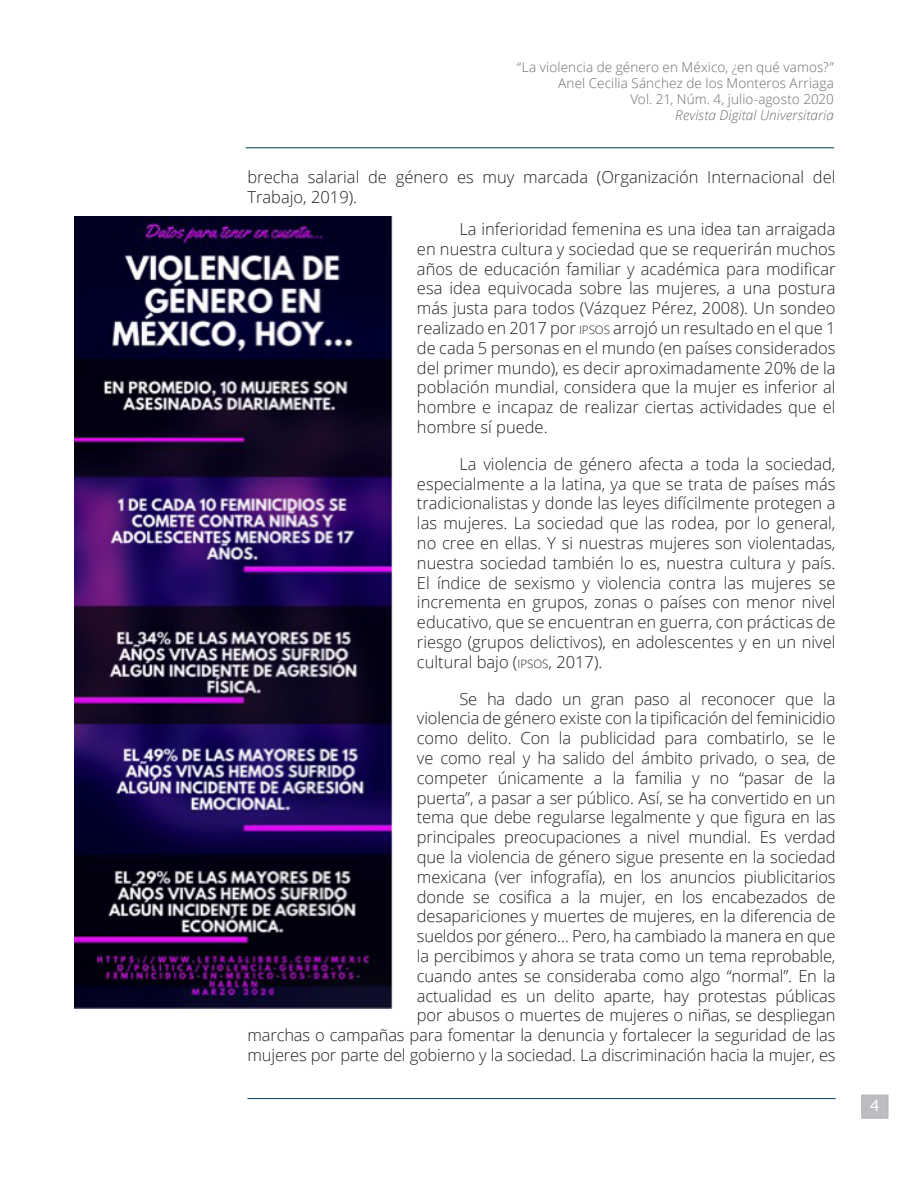
<style>
.page{position:relative;width:918px;height:1188px;background:#fff}
.page>*{position:absolute;margin:0;border:0;box-sizing:border-box;transform-origin:0 0}
.texto_sangria{font:300 16.5px/19.8px "Open Sans";letter-spacing:-.01em;color:#231f20;text-align:justify}
.texto_normal{font:300 16.5px/19.8px "Open Sans";color:#231f20}
.t1{font:15px "Verdana";color:#fff}
.t2{font:300 13.5px/16.2px "Open Sans";letter-spacing:.01em;color:#6c6d70;text-align:right}
.t3{font:italic 300 13.5px "Open Sans";letter-spacing:.005em;color:#6c6d70}
.s1{font-size:11.55px}
</style>
<div class="page">
<div style="left:861px;top:1095px;width:27px;height:24px;background:#bcbdc0"></div>
<hr style="left:245px;top:147px;width:590px;height:2px;background:#457185">
<hr style="left:246px;top:148px;width:588px;height:1px;background:#094662">
<hr style="left:247px;top:1098px;width:589px;height:1px;background:#85a1ae">
<hr style="left:248px;top:1098px;width:588px;height:1px;background:#094662">
<img style="left:75px;top:216px;width:317px;height:792px">
<p class="t2" style="left:517px;top:59px;width:318px">“La violencia de género en México, ¿en qué vamos?”<br>Anel Cecilia Sánchez de los Monteros Arriaga<br>Vol. 21, Núm. 4, julio-agosto 2020</p>
<p class="t3" style="left:675px;top:106px;width:160px">Revista Digital Universitaria</p>
<p class="texto_normal" style="left:248px;top:166px;width:590px">brecha salarial de género es muy marcada (Organización Internacional del<br>Trabajo, 2019).</p>
<p class="texto_sangria" style="left:417px;top:219px;width:420px;text-indent:43px">La inferioridad femenina es una idea tan arraigada en nuestra cultura y sociedad que se requerirán muchos años de educación familiar y académica para modificar esa idea equivocada sobre las mujeres, a una postura más justa para todos (Vázquez Pérez, 2008). Un sondeo realizado en 2017 por <span class="s1">IPSOS</span> arrojó un resultado en el que 1 de cada 5 personas en el mundo (en países considerados del primer mundo), es decir aproximadamente 20% de la población mundial, considera que la mujer es inferior al hombre e incapaz de realizar ciertas actividades que el hombre sí puede.</p>
<p class="texto_sangria" style="left:417px;top:454px;width:420px;text-indent:43px">La violencia de género afecta a toda la sociedad, especialmente a la latina, ya que se trata de países más tradicionalistas y donde las leyes difícilmente protegen a las mujeres. La sociedad que las rodea, por lo general, no cree en ellas. Y si nuestras mujeres son violentadas, nuestra sociedad también lo es, nuestra cultura y país.<br>El índice de sexismo y violencia contra las mujeres se incrementa en grupos, zonas o países con menor nivel educativo, que se encuentran en guerra, con prácticas de riesgo (grupos delictivos), en adolescentes y en un nivel cultural bajo (<span class="s1">IPSOS</span>, 2017).</p>
<p class="texto_sangria" style="left:248px;top:688px;width:590px;text-align:right">Se ha dado un gran paso al reconocer que la<br>violencia de género existe con la tipificación del feminicidio<br>como delito. Con la publicidad para combatirlo, se le<br>ve como real y ha salido del ámbito privado, o sea, de<br>competer únicamente a la familia y no “pasar de la<br>puerta”, a pasar a ser público. Así, se ha convertido en un<br>tema que debe regularse legalmente y que figura en las<br>principales preocupaciones a nivel mundial. Es verdad<br>que la violencia de género sigue presente en la sociedad<br>mexicana (ver infografía), en los anuncios piublicitarios<br>donde se cosifica a la mujer, en los encabezados de<br>desapariciones y muertes de mujeres, en la diferencia de<br>sueldos por género… Pero, ha cambiado la manera en que<br>la percibimos y ahora se trata como un tema reprobable,<br>cuando antes se consideraba como algo “normal”. En la<br>actualidad es un delito aparte, hay protestas públicas<br>por abusos o muertes de mujeres o niñas, se despliegan<br>marchas o campañas para fomentar la denuncia y fortalecer la seguridad de las mujeres por parte del gobierno y la sociedad. La discriminación hacia la mujer, es</p>
<p class="t1" style="left:870px;top:1096px;width:11px">4</p>
</div>
